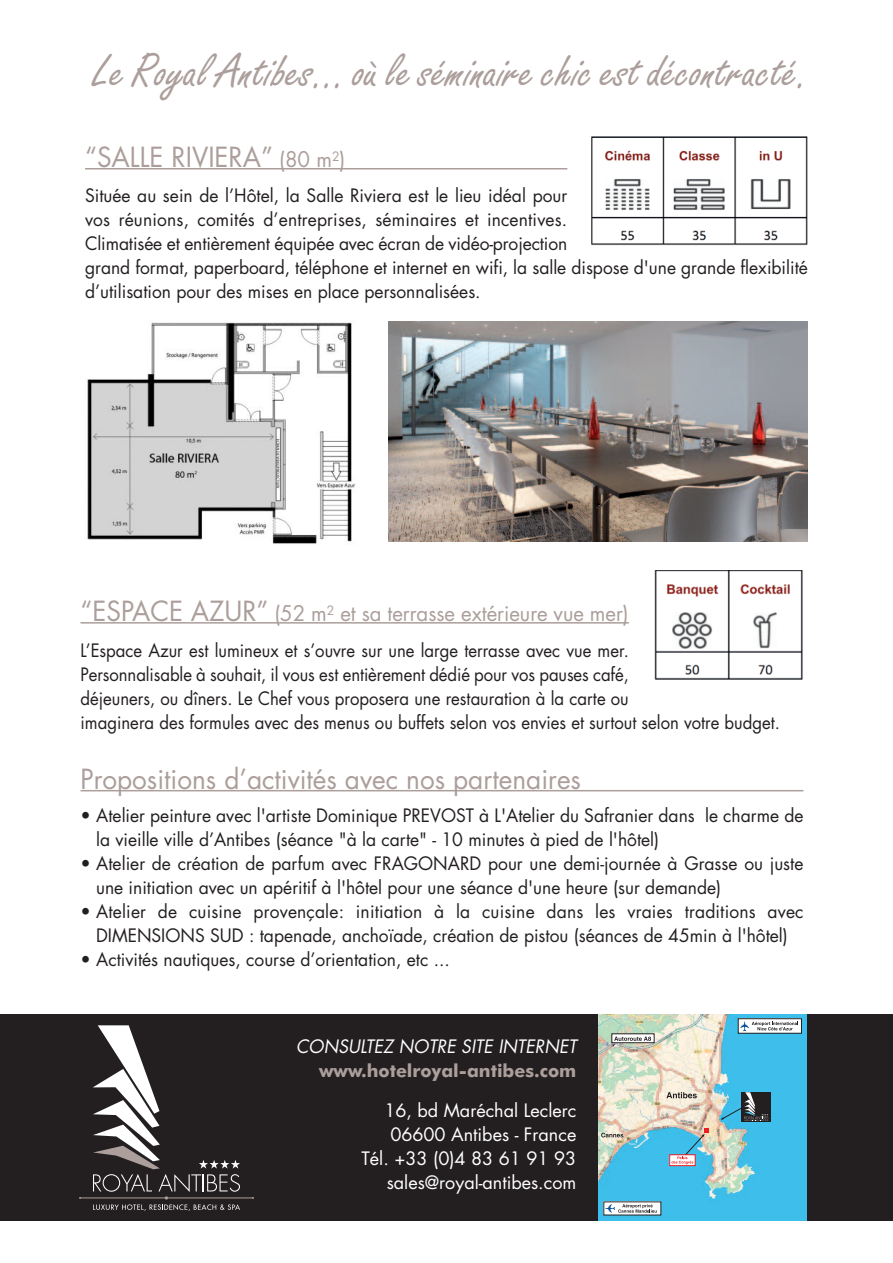
<style>
.page{position:relative;width:893px;height:1263px;background:#fff}
.page>*{position:absolute;margin:0;border:0;box-sizing:border-box;transform-origin:0 0}
.t1{font:48.75px "Freestyle Script";color:#ab9e9b}
.t2{font:27px "Futura";color:#ab9e9b}
.t3{font:21px "Futura";color:#ab9e9b}
.t4{font:18px/24px "Futura";color:#231f20}
.t5{font:18px/24px "Futura";color:#231f20;scale:.93 1}
.t6{font:18px/24px "Futura";color:#fff;text-align:right}
.t7{font:italic 18px "Futura";letter-spacing:.005em;color:#fff}
.t8{font:700 18px "Futura BT";color:#ab9e9b}
.s1{font-size:21px}
.s2{font-size:27px}
</style>
<div class="page">
<hr style="left:85px;top:168px;width:482px;height:1px;background:#ab9e9b">
<img style="left:388px;top:321px;width:420px;height:220px">
<img style="left:87px;top:322px;width:269px;height:222px">
<img style="left:591px;top:136px;width:217px;height:110px">
<hr style="left:81px;top:622px;width:548px;height:2px;background:#ab9e9b">
<img style="left:654px;top:571px;width:149px;height:109px">
<div style="left:0;top:1014px;width:893px;height:206px;background:#231f20"></div>
<img style="left:599px;top:1014px;width:207px;height:206px">
<div style="left:612px;top:1034px;width:42px;height:9px;background:#fff"></div>
<div style="left:612px;top:1033px;width:42px;height:10px;border:1px solid #231f20"></div>
<svg style="left:614px;top:1036px;width:37px;height:5px"></svg>
<div style="left:738px;top:1019px;width:63px;height:14px;background:#fff"></div>
<div style="left:738px;top:1018px;width:64px;height:15px;border:1px solid #231f20"></div>
<div style="left:604px;top:1202px;width:57px;height:13px;background:#fff"></div>
<svg style="left:740px;top:1021px;width:58px;height:10px"></svg>
<svg style="left:605px;top:1204px;width:52px;height:9px"></svg>
<div style="left:669px;top:1154px;width:26px;height:12px;border:1px solid #ee1d23"></div>
<svg style="left:671px;top:1129px;width:38px;height:35px"></svg>
<svg style="left:666px;top:1092px;width:31px;height:6px"></svg>
<svg style="left:601px;top:1133px;width:22px;height:4px"></svg>
<div style="left:742px;top:1092px;width:29px;height:29px;background:#231f20"></div>
<svg style="left:721px;top:1092px;width:47px;height:29px"></svg>
<hr style="left:80px;top:1197px;width:173px;height:1px;background:#ab9e9b">
<svg style="left:93px;top:1025px;width:147px;height:186px"></svg>
<hr style="left:81px;top:790px;width:722px;height:1px;background:#ab9e9b">
<h1 class="t1" style="left:94px;top:42px;width:715px">Le Royal Antibes... où le séminaire chic est décontracté.</h1>
<h2 class="t2" style="left:85px;top:145px;width:262px">“SALLE RIVIERA” <span class="s1">(80 m</span><sup>2</sup><span class="s1">)</span></h2>
<p class="t4" style="left:85px;top:185px;width:724px">Située au sein de l’Hôtel, la Salle Riviera est le lieu idéal pour<br>vos réunions, comités d’entreprises, séminaires et incentives.<br>Climatisée et entièrement équipée avec écran de vidéo-projection<br>grand format, paperboard, téléphone et internet en wifi, la salle dispose d'une grande flexibilité d’utilisation pour des mises en place personnalisées.</p>
<p class="t3" style="left:81px;top:604px;width:550px"><span class="s2">“ESPACE AZUR”</span> (52 m<sup>2</sup> et sa terrasse extérieure vue mer)</p>
<p class="t5" style="left:81px;top:640px;width:754px">L’Espace Azur est lumineux et s’ouvre sur une large terrasse avec vue mer.<br>Personnalisable à souhait, il vous est entièrement dédié pour vos pauses café,<br>déjeuners, ou dîners. Le Chef vous proposera une restauration à la carte ou<br>imaginera des formules avec des menus ou buffets selon vos envies et surtout selon votre budget.</p>
<h2 class="t2" style="left:81px;top:767px;width:502px">Propositions d’activités avec nos partenaires</h2>
<p class="t4" style="left:96px;top:805px;width:709px;text-indent:-16px">• Atelier peinture avec l'artiste Dominique PREVOST à L'Atelier du Safranier dans le charme de la vieille ville d’Antibes (séance "à la carte" - 10 minutes à pied de l'hôtel)</p>
<p class="t4" style="left:96px;top:853px;width:709px;text-indent:-16px">• Atelier de création de parfum avec FRAGONARD pour une demi-journée à Grasse ou juste une initiation avec un apéritif à l'hôtel pour une séance d'une heure (sur demande)</p>
<p class="t4" style="left:81px;top:901px;width:724px;text-align:center">• Atelier de cuisine provençale: initiation à la cuisine dans les vraies traditions avec<br>DIMENSIONS SUD : tapenade, anchoïade, création de pistou (séances de 45min à l'hôtel)</p>
<p class="t4" style="left:81px;top:949px;width:371px">• Activités nautiques, course d’orientation, etc ...</p>
<p class="t7" style="left:296px;top:1038px;width:282px">CONSULTEZ NOTRE SITE INTERNET</p>
<p class="t8" style="left:319px;top:1063px;width:259px">www.hotelroyal-antibes.com</p>
<p class="t6" style="left:361px;top:1100px;width:216px">16, bd Maréchal Leclerc<br>06600 Antibes - France<br>Tél. +33 (0)4 83 61 91 93 sales@royal-antibes.com</p>
</div>
